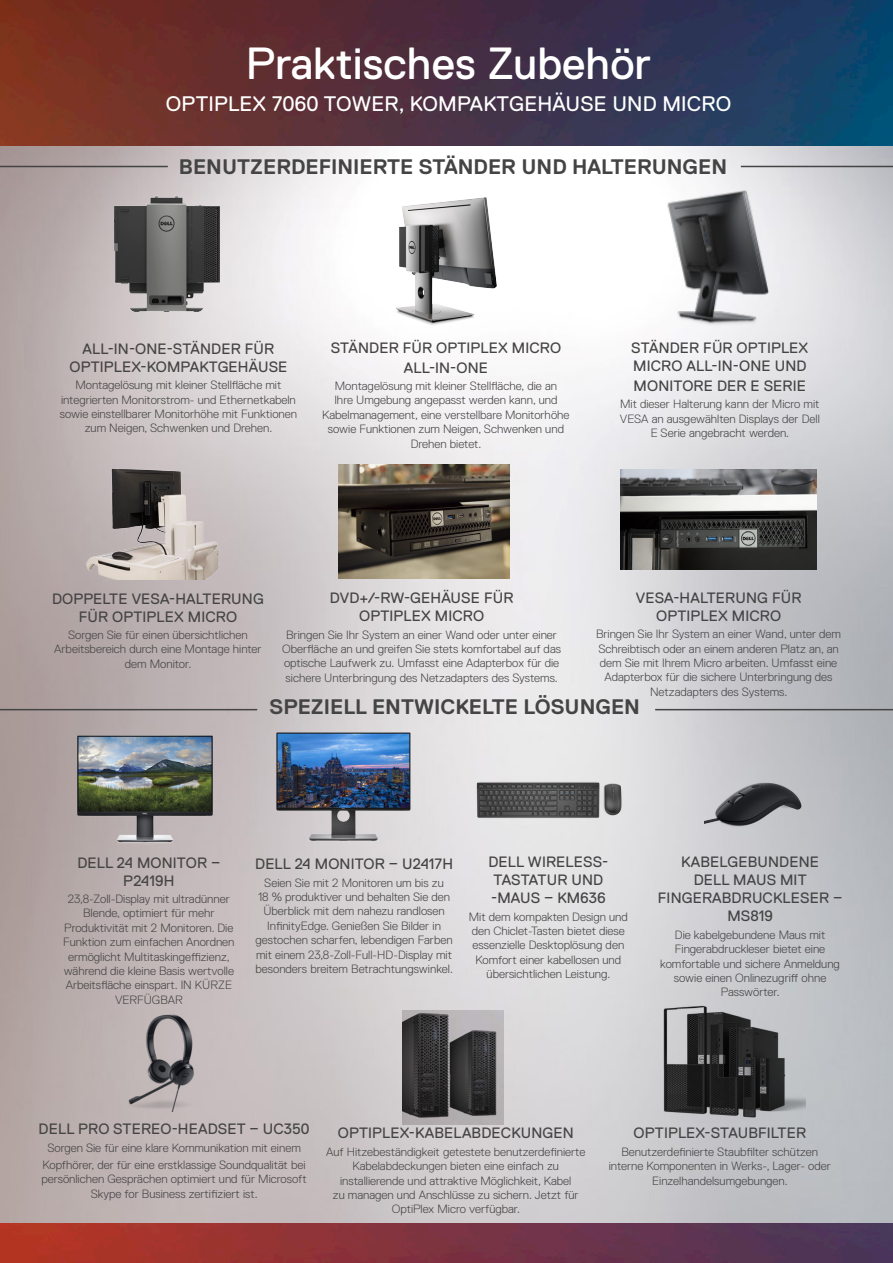
<style>
.page{position:relative;width:893px;height:1263px;background:#fff}
.page>*{position:absolute;margin:0;border:0;box-sizing:border-box;transform-origin:0 0}
.t1{font:45px "Dell Replica";color:#fff}
.t2{font:700 21px "Dell Replica";color:#444}
.t3{font:21px "Dell Replica";letter-spacing:.01em;color:#fff}
.t4{font:15px/18px "Dell Replica";letter-spacing:.01em;color:#454444;text-align:center}
.t5{font:300 12px/14.4px "Dell Replica";color:#454444;text-align:center}
</style>
<div class="page">
<img style="left:0;top:0;width:893px;height:1263px">
<img style="left:0;top:147px;width:893px;height:1075px">
<hr style="left:0;top:166px;width:168px;height:1px;background:#444">
<hr style="left:741px;top:166px;width:152px;height:1px;background:#444">
<hr style="left:0;top:709px;width:257px;height:1px;background:#444">
<hr style="left:655px;top:709px;width:238px;height:1px;background:#444">
<img style="left:705px;top:760px;width:106px;height:87px">
<img style="left:471px;top:751px;width:157px;height:95px">
<img style="left:68px;top:728px;width:153px;height:121px">
<img style="left:271px;top:728px;width:150px;height:122px">
<img style="left:82px;top:465px;width:138px;height:114px">
<img style="left:339px;top:465px;width:170px;height:113px">
<img style="left:620px;top:469px;width:197px;height:101px">
<img style="left:114px;top:1004px;width:108px;height:108px">
<img style="left:643px;top:1005px;width:163px;height:127px">
<img style="left:106px;top:189px;width:121px;height:132px">
<img style="left:662px;top:180px;width:116px;height:168px">
<img style="left:402px;top:1011px;width:102px;height:113px">
<img style="left:393px;top:196px;width:106px;height:132px">
<p class="t1" style="left:246px;top:39px;width:407px">Praktisches Zubehör</p>
<p class="t3" style="left:166px;top:93px;width:567px">OPTIPLEX 7060 TOWER, KOMPAKTGEHÄUSE UND MICRO</p>
<p class="t2" style="left:179px;top:155px;width:550px">BENUTZERDEFINIERTE STÄNDER UND HALTERUNGEN</p>
<p class="t4" style="left:69px;top:340px;width:219px">ALL-IN-ONE-STÄNDER FÜR<br>OPTIPLEX-KOMPAKTGEHÄUSE</p>
<p class="t5" style="left:60px;top:378px;width:239px">Montagelösung mit kleiner Stellfläche mit integrierten Monitorstrom- und Ethernetkabeln sowie einstellbarer Monitorhöhe mit Funktionen zum Neigen, Schwenken und Drehen.</p>
<p class="t4" style="left:331px;top:338px;width:232px;line-height:19.8px">STÄNDER FÜR OPTIPLEX MICRO<br>ALL-IN-ONE</p>
<p class="t5" style="left:322px;top:379px;width:249px">Montagelösung mit kleiner Stellfläche, die an<br>Ihre Umgebung angepasst werden kann, und Kabelmanagement, eine verstellbare Monitorhöhe sowie Funktionen zum Neigen, Schwenken und Drehen bietet.</p>
<p class="t4" style="left:631px;top:339px;width:178px;text-align:left">STÄNDER FÜR OPTIPLEX<br>MICRO ALL-IN-ONE UND</p>
<p class="t4" style="left:634px;top:377px;width:174px">MONITORE DER E SERIE</p>
<p class="t5" style="left:620px;top:397px;width:202px">Mit dieser Halterung kann der Micro mit<br>VESA an ausgewählten Displays der Dell<br>E Serie angebracht werden.</p>
<p class="t4" style="left:636px;top:589px;width:167px">VESA-HALTERUNG FÜR<br>OPTIPLEX MICRO</p>
<p class="t5" style="left:596px;top:627px;width:247px">Bringen Sie Ihr System an einer Wand, unter dem Schreibtisch oder an einem anderen Platz an, an dem Sie mit Ihrem Micro arbeiten. Umfasst eine Adapterbox für die sichere Unterbringung des Netzadapters des Systems.</p>
<p class="t4" style="left:330px;top:589px;width:185px">DVD+/-RW-GEHÄUSE FÜR<br>OPTIPLEX MICRO</p>
<p class="t5" style="left:282px;top:627px;width:280px">Bringen Sie Ihr System an einer Wand oder unter einer Oberfläche an und greifen Sie stets komfortabel auf das optische Laufwerk zu. Umfasst eine Adapterbox für die sichere Unterbringung des Netzadapters des Systems.</p>
<p class="t4" style="left:52px;top:589px;width:213px">DOPPELTE VESA-HALTERUNG<br>FÜR OPTIPLEX MICRO</p>
<p class="t5" style="left:54px;top:628px;width:209px">Sorgen Sie für einen übersichtlichen<br>Arbeitsbereich durch eine Montage hinter dem Monitor.</p>
<p class="t2" style="left:270px;top:695px;width:372px">SPEZIELL ENTWICKELTE LÖSUNGEN</p>
<p class="t4" style="left:77px;top:853px;width:145px">DELL 24 MONITOR –<br>P2419H</p>
<p class="t5" style="left:63px;top:892px;width:173px">23,8-Zoll-Display mit ultradünner<br>Blende, optimiert für mehr<br>Produktivität mit 2 Monitoren. Die<br>Funktion zum einfachen Anordnen ermöglicht Multitaskingeffizienz, während die kleine Basis wertvolle<br>Arbeitsfläche einspart. IN KÜRZE<br>VERFÜGBAR</p>
<p class="t4" style="left:255px;top:855px;width:199px">DELL 24 MONITOR – U2417H</p>
<p class="t5" style="left:255px;top:875px;width:199px">Seien Sie mit 2 Monitoren um bis zu<br>18 % produktiver und behalten Sie den Überblick mit dem nahezu randlosen InfinityEdge. Genießen Sie Bilder in gestochen scharfen, lebendigen Farben mit einem 23,8-Zoll-Full-HD-Display mit besonders breitem Betrachtungswinkel.</p>
<p class="t4" style="left:488px;top:853px;width:122px;text-align:left">DELL WIRELESS-<br>TASTATUR UND -MAUS – KM636</p>
<p class="t5" style="left:469px;top:909px;width:161px">Mit dem kompakten Design und den Chiclet-Tasten bietet diese essenzielle Desktoplösung den<br>Komfort einer kabellosen und übersichtlichen Leistung.</p>
<p class="t4" style="left:658px;top:853px;width:186px">KABELGEBUNDENE<br>DELL MAUS MIT<br>FINGERABDRUCKLESER –<br>MS819</p>
<p class="t5" style="left:660px;top:927px;width:181px">Die kabelgebundene Maus mit<br>Fingerabdruckleser bietet eine komfortable und sichere Anmeldung sowie einen Onlinezugriff ohne<br>Passwörter.</p>
<p class="t4" style="left:39px;top:1120px;width:272px">DELL PRO STEREO-HEADSET – UC350</p>
<p class="t5" style="left:43px;top:1139px;width:265px;line-height:17.4px">Sorgen Sie für eine klare Kommunikation mit einem<br>Kopfhörer, der für eine erstklassige Soundqualität bei</p>
<p class="t5" style="left:41px;top:1172px;width:267px">persönlichen Gesprächen optimiert und für Microsoft<br>Skype for Business zertifiziert ist.</p>
<p class="t4" style="left:338px;top:1124px;width:237px">OPTIPLEX-KABELABDECKUNGEN</p>
<p class="t5" style="left:326px;top:1144px;width:261px">Auf Hitzebeständigkeit getestete benutzerdefinierte Kabelabdeckungen bieten eine einfach zu installierende und attraktive Möglichkeit, Kabel<br>zu managen und Anschlüsse zu sichern. Jetzt für OptiPlex Micro verfügbar.</p>
<p class="t4" style="left:634px;top:1124px;width:174px">OPTIPLEX-STAUBFILTER</p>
<p class="t5" style="left:609px;top:1144px;width:224px">Benutzerdefinierte Staubfilter schützen interne Komponenten in Werks-, Lager- oder<br>Einzelhandelsumgebungen.</p>
</div>
